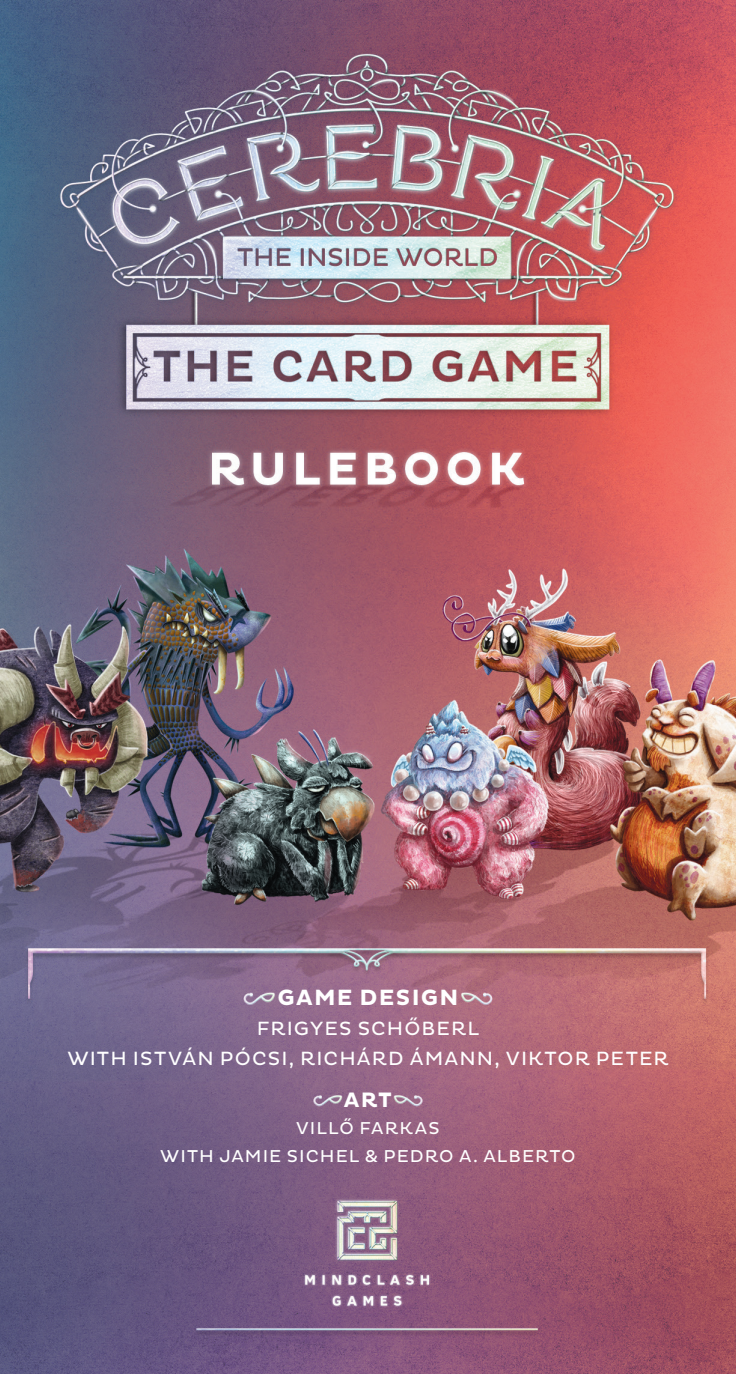
<style>
.page{position:relative;width:736px;height:1374px;background:#fff}
.page>*{position:absolute;margin:0;border:0;box-sizing:border-box;transform-origin:0 0}
.t1{font:700 22.5px "Pluto";letter-spacing:.055em;color:#fff}
.t2{font:700 21.25px "Pluto";color:#fff}
.t3{font:19.5px/30px "Pluto";letter-spacing:.055em;color:#fff;text-align:center}
.t4{font:17.5px/27.5px "Pluto";letter-spacing:.06em;color:#fff;text-align:center}
</style>
<div class="page">
<img style="left:0;top:0;width:736px;height:1374px">
<img style="left:241px;top:991px;width:36px;height:14px">
<img style="left:459px;top:991px;width:36px;height:14px">
<img style="left:311px;top:1094px;width:32px;height:12px">
<img style="left:393px;top:1094px;width:32px;height:12px">
<p class="t1" style="left:277px;top:984px;width:182px">GAME DESIGN</p>
<p class="t3" style="left:67px;top:1014px;width:603px">FRIGYES SCHŐBERL<br>WITH ISTVÁN PÓCSI, RICHÁRD ÁMANN, VIKTOR PETER</p>
<p class="t2" style="left:344px;top:1087px;width:50px">ART</p>
<p class="t4" style="left:160px;top:1115px;width:417px">VILLŐ FARKAS<br>WITH JAMIE SICHEL &amp; PEDRO A. ALBERTO</p>
</div>
